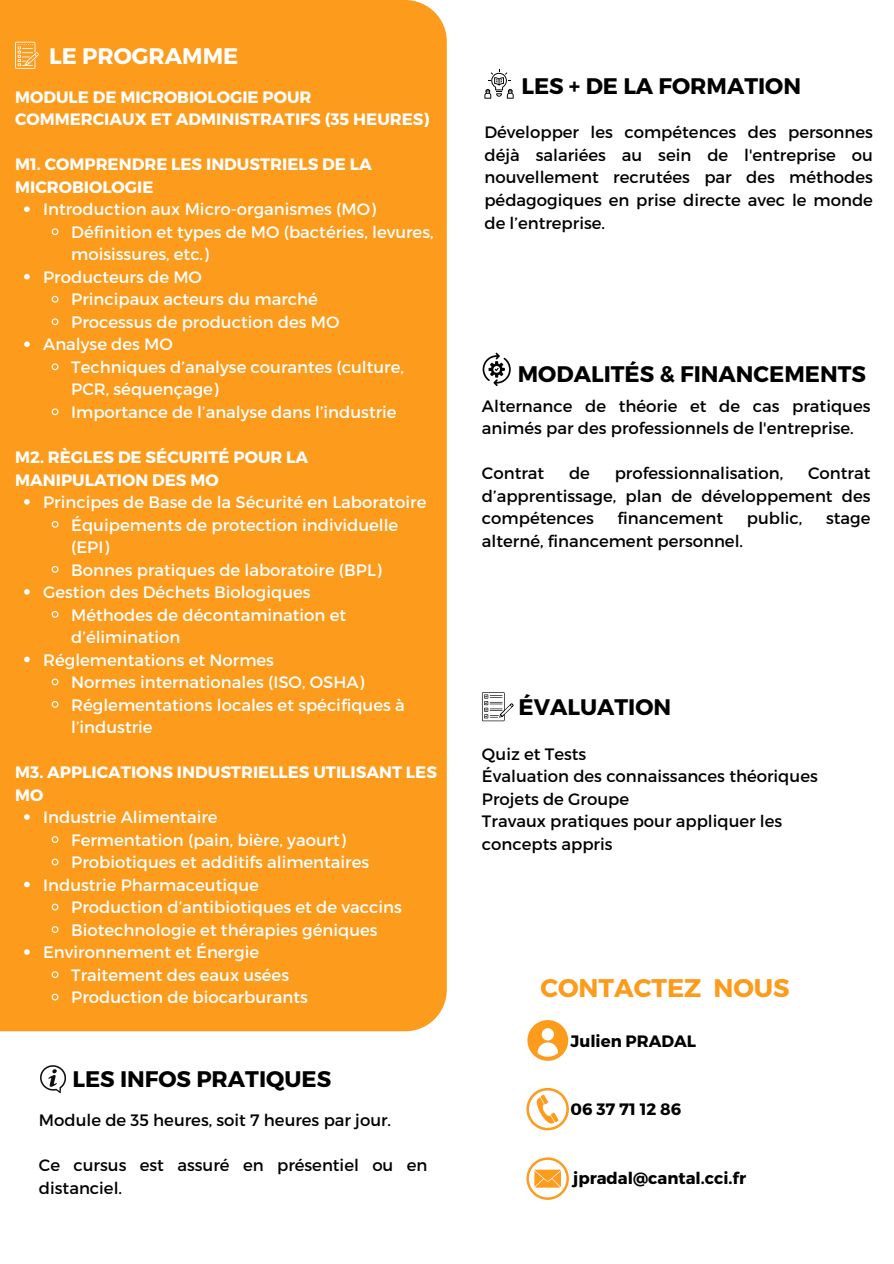
<style>
.page{position:relative;width:894px;height:1264px;background:#fff}
.page>*{position:absolute;margin:0;border:0;box-sizing:border-box;transform-origin:0 0}
.t1{font:700 25.5px "Montserrat";color:#fc9b1c}
.t2{font:700 22.5px "Montserrat";color:#000}
.t3{font:700 22.5px "Montserrat";color:#fff}
.t4{font:16.5px "Montserrat";color:#fff}
.t5{font:16.5px/22.5px "Montserrat";color:#000}
.t6{font:700 16.5px/22.5px "Montserrat";color:#fff}
.t7{font:700 16.5px "Montserrat";color:#000}
</style>
<div class="page">
<div style="left:0;top:0;width:446px;height:1031px;background:#fc9b1c"></div>
<svg style="left:15px;top:42px;width:24px;height:27px"></svg>
<svg style="left:527px;top:1020px;width:41px;height:40px"></svg>
<svg style="left:526px;top:1157px;width:42px;height:42px"></svg>
<svg style="left:526px;top:1087px;width:42px;height:43px"></svg>
<svg style="left:24px;top:206px;width:6px;height:6px"></svg>
<svg style="left:51px;top:227px;width:8px;height:9px"></svg>
<svg style="left:24px;top:274px;width:6px;height:5px"></svg>
<svg style="left:51px;top:295px;width:8px;height:8px"></svg>
<svg style="left:51px;top:317px;width:8px;height:9px"></svg>
<svg style="left:24px;top:341px;width:6px;height:6px"></svg>
<svg style="left:51px;top:362px;width:8px;height:9px"></svg>
<svg style="left:51px;top:407px;width:8px;height:9px"></svg>
<svg style="left:24px;top:499px;width:6px;height:5px"></svg>
<svg style="left:51px;top:520px;width:8px;height:8px"></svg>
<svg style="left:51px;top:565px;width:8px;height:8px"></svg>
<svg style="left:24px;top:589px;width:6px;height:5px"></svg>
<svg style="left:51px;top:610px;width:8px;height:8px"></svg>
<svg style="left:24px;top:656px;width:6px;height:6px"></svg>
<svg style="left:51px;top:677px;width:8px;height:9px"></svg>
<svg style="left:51px;top:700px;width:8px;height:8px"></svg>
<svg style="left:24px;top:814px;width:6px;height:5px"></svg>
<svg style="left:51px;top:835px;width:8px;height:8px"></svg>
<svg style="left:51px;top:857px;width:8px;height:9px"></svg>
<svg style="left:24px;top:881px;width:6px;height:6px"></svg>
<svg style="left:51px;top:902px;width:8px;height:9px"></svg>
<svg style="left:51px;top:925px;width:8px;height:8px"></svg>
<svg style="left:24px;top:949px;width:6px;height:5px"></svg>
<svg style="left:51px;top:970px;width:8px;height:8px"></svg>
<svg style="left:51px;top:992px;width:8px;height:9px"></svg>
<svg style="left:40px;top:1065px;width:27px;height:28px"></svg>
<svg style="left:482px;top:352px;width:28px;height:34px"></svg>
<svg style="left:484px;top:69px;width:29px;height:30px"></svg>
<img style="left:482px;top:692px;width:32px;height:30px">
<p class="t3" style="left:49px;top:42px;width:191px">LE PROGRAMME</p>
<p class="t6" style="left:15px;top:85px;width:416px">MODULE DE MICROBIOLOGIE POUR<br>COMMERCIAUX ET ADMINISTRATIFS (35 HEURES)</p>
<p class="t6" style="left:15px;top:152px;width:358px">M1. COMPRENDRE LES INDUSTRIELS DE LA<br>MICROBIOLOGIE</p>
<p class="t4" style="left:43px;top:199px;width:334px">Introduction aux Micro-organismes (MO)</p>
<p class="t4" style="left:71px;top:221px;width:364px">Définition et types de MO (bactéries, levures,</p>
<p class="t4" style="left:71px;top:244px;width:139px">moisissures, etc.)</p>
<p class="t4" style="left:43px;top:266px;width:160px">Producteurs de MO</p>
<p class="t4" style="left:71px;top:289px;width:248px">Principaux acteurs du marché</p>
<p class="t4" style="left:71px;top:311px;width:270px">Processus de production des MO</p>
<p class="t4" style="left:43px;top:334px;width:131px">Analyse des MO</p>
<p class="t4" style="left:71px;top:356px;width:334px">Techniques d’analyse courantes (culture,</p>
<p class="t4" style="left:71px;top:379px;width:149px">PCR, séquençage)</p>
<p class="t4" style="left:71px;top:401px;width:327px">Importance de l’analyse dans l’industrie</p>
<p class="t6" style="left:15px;top:445px;width:294px">M2. RÈGLES DE SÉCURITÉ POUR LA<br>MANIPULATION DES MO</p>
<p class="t4" style="left:43px;top:491px;width:385px">Principes de Base de la Sécurité en Laboratoire</p>
<p class="t4" style="left:71px;top:514px;width:328px">Équipements de protection individuelle</p>
<p class="t4" style="left:71px;top:536px;width:39px">(EPI)</p>
<p class="t4" style="left:71px;top:559px;width:312px">Bonnes pratiques de laboratoire (BPL)</p>
<p class="t4" style="left:43px;top:581px;width:269px">Gestion des Déchets Biologiques</p>
<p class="t4" style="left:71px;top:604px;width:276px">Méthodes de décontamination et</p>
<p class="t4" style="left:71px;top:626px;width:111px">d’élimination</p>
<p class="t4" style="left:43px;top:649px;width:232px">Réglementations et Normes</p>
<p class="t4" style="left:71px;top:671px;width:294px">Normes internationales (ISO, OSHA)</p>
<p class="t4" style="left:71px;top:694px;width:335px">Réglementations locales et spécifiques à</p>
<p class="t4" style="left:71px;top:716px;width:83px">l’industrie</p>
<p class="t6" style="left:15px;top:760px;width:423px">M3. APPLICATIONS INDUSTRIELLES UTILISANT LES<br>MO</p>
<p class="t4" style="left:43px;top:806px;width:176px">Industrie Alimentaire</p>
<p class="t4" style="left:71px;top:829px;width:276px">Fermentation (pain, bière, yaourt)</p>
<p class="t4" style="left:71px;top:851px;width:299px">Probiotiques et additifs alimentaires</p>
<p class="t4" style="left:43px;top:874px;width:217px">Industrie Pharmaceutique</p>
<p class="t4" style="left:71px;top:896px;width:332px">Production d’antibiotiques et de vaccins</p>
<p class="t4" style="left:71px;top:919px;width:308px">Biotechnologie et thérapies géniques</p>
<p class="t4" style="left:43px;top:941px;width:217px">Environnement et Énergie</p>
<p class="t4" style="left:71px;top:964px;width:219px">Traitement des eaux usées</p>
<p class="t4" style="left:71px;top:986px;width:238px">Production de biocarburants</p>
<h2 class="t2" style="left:72px;top:1063px;width:260px">LES INFOS PRATIQUES</h2>
<p class="t5" style="left:39px;top:1108px;width:354px">Module de 35 heures, soit 7 heures par jour.</p>
<p class="t5" style="left:39px;top:1153px;width:390px">Ce cursus est assuré en présentiel ou en distanciel.</p>
<p class="t2" style="left:521px;top:71px;width:281px">LES + DE LA FORMATION</p>
<p class="t5" style="left:484px;top:119px;width:390px;line-height:23px;text-align:justify">Développer les compétences des personnes déjà salariées au sein de l'entreprise ou nouvellement recrutées par des méthodes pédagogiques en prise directe avec le monde de l’entreprise.</p>
<h2 class="t2" style="left:517px;top:359px;width:349px">MODALITÉS &amp; FINANCEMENTS</h2>
<p class="t5" style="left:482px;top:393px;width:390px">Alternance de théorie et de cas pratiques animés par des professionnels de l'entreprise.</p>
<p class="t5" style="left:482px;top:461px;width:64px">Contrat</p>
<p class="t5" style="left:569px;top:461px;width:22px">de</p>
<p class="t5" style="left:614px;top:461px;width:170px">professionnalisation,</p>
<p class="t5" style="left:482px;top:461px;width:390px;text-align:justify;text-indent:326px">Contrat d’apprentissage, plan de développement des compétences</p>
<p class="t5" style="left:617px;top:506px;width:107px">financement</p>
<p class="t5" style="left:746px;top:506px;width:57px">public,</p>
<p class="t5" style="left:825px;top:506px;width:46px">stage</p>
<p class="t5" style="left:482px;top:528px;width:262px">alterné, financement personnel.</p>
<h2 class="t2" style="left:518px;top:692px;width:154px">ÉVALUATION</h2>
<p class="t5" style="left:482px;top:741px;width:337px">Quiz et Tests<br>Évaluation des connaissances théoriques<br>Projets de Groupe<br>Travaux pratiques pour appliquer les concepts appris</p>
<h2 class="t1" style="left:540px;top:971px;width:251px">CONTACTEZ NOUS</h2>
<h2 class="t7" style="left:570px;top:1029px;width:127px">Julien PRADAL</h2>
<p class="t7" style="left:570px;top:1098px;width:112px">06 37 71 12 86</p>
<p class="t7" style="left:573px;top:1167px;width:174px">jpradal@cantal.cci.fr</p>
</div>
